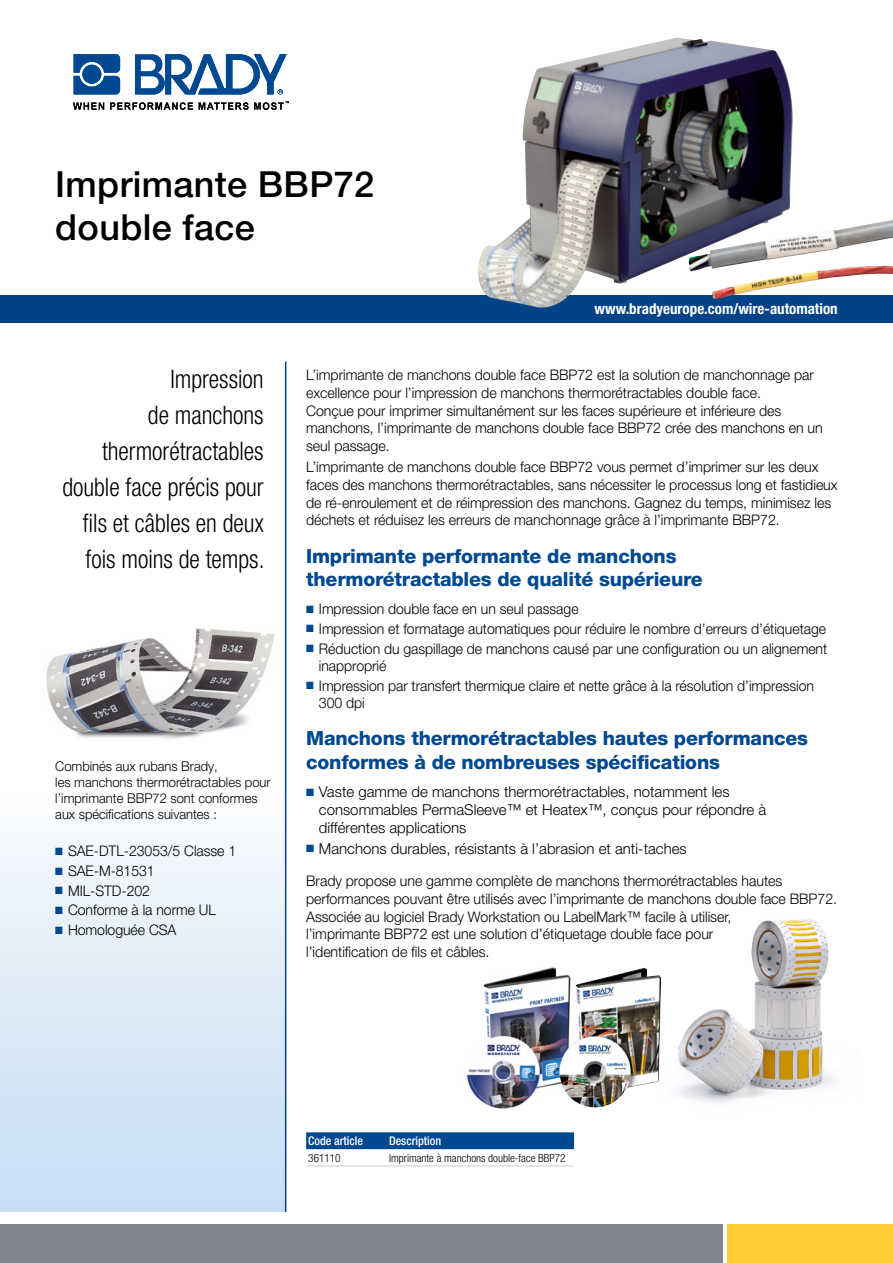
<style>
.page{position:relative;width:893px;height:1263px;background:#fff}
.page>*{position:absolute;margin:0;border:0;box-sizing:border-box;transform-origin:0 0}
.t1{font:500 36px/43.2px "Helvetica Neue LT Pro";letter-spacing:.01em;color:#000}
.t2{font:300 condensed 25.5px/36px "Helvetica Neue LT Pro";color:#000;text-align:right;scale:.95 1}
.t3{font:800 19.5px/23.4px "Helvetica Neue LT Pro";letter-spacing:-.01em;color:#004990}
.t4{font:300 15px/18px "Helvetica Neue LT Pro";color:#000}
.t5{font:700 condensed 15px "Helvetica Neue LT Pro";color:#fff}
.t6{font:300 14.7px/17.5px "Helvetica Neue LT Pro";letter-spacing:-.005em;color:#000}
.t7{font:300 14.7px/17.5px "Helvetica Neue LT Pro";letter-spacing:-.005em;color:#000;scale:.96 1}
.t8{font:300 13.5px/16.2px "Helvetica Neue LT Pro";color:#000;scale:.96 1}
.t9{font:500 condensed 12px "Helvetica Neue LT Pro";color:#fff}
.t10{font:300 condensed 11.25px "Helvetica Neue LT Pro";color:#000}
.s1{color:#004990}
</style>
<div class="page">
<div style="left:0;top:1225px;width:723px;height:38px;background:#81848a"></div>
<div style="left:727px;top:1225px;width:166px;height:38px;background:#ffca38"></div>
<svg style="left:74px;top:54px;width:46px;height:40px;background:#22619e"></svg>
<svg style="left:135px;top:54px;width:152px;height:40px"></svg>
<svg style="left:73px;top:103px;width:31px;height:7px"></svg>
<svg style="left:110px;top:102px;width:83px;height:8px"></svg>
<svg style="left:199px;top:101px;width:90px;height:9px"></svg>
<img style="left:677px;top:919px;width:156px;height:184px">
<div style="left:0;top:699px;width:285px;height:513px;background:linear-gradient(to bottom,#fff,#c4ddf3)"></div>
<hr style="left:285px;top:361px;width:1px;height:851px;background:#014386">
<div style="left:0;top:296px;width:893px;height:27px;background:#014386"></div>
<img style="left:43px;top:628px;width:236px;height:114px">
<img style="left:466px;top:967px;width:92px;height:142px">
<img style="left:558px;top:968px;width:103px;height:140px">
<svg style="left:306px;top:1132px;width:268px;height:18px;background:#105497"></svg>
<hr style="left:306px;top:1165px;width:81px;height:1px;background:#c4ced4">
<hr style="left:387px;top:1165px;width:187px;height:1px;background:#c4ced4">
<img style="left:477px;top:38px;width:316px;height:270px">
<img style="left:688px;top:220px;width:205px;height:79px">
<h1 class="t1" style="left:55px;top:162px;width:320px">Imprimante BBP72 double face</h1>
<p class="t5" style="left:595px;top:299px;width:245px">www.bradyeurope.com/wire-automation</p>
<h2 class="t2" style="left:62px;top:361px;width:214px">Impression<br>de manchons thermorétractables double face précis pour fils et câbles en deux fois moins de temps.</h2>
<p class="t8" style="left:55px;top:758px;width:226px">Combinés aux rubans Brady,<br>les manchons thermorétractables pour l’imprimante BBP72 sont conformes aux spécifications suivantes :</p>
<p class="t7" style="left:55px;top:842px;width:190px"><span class="s1">■</span> SAE-DTL-23053/5 Classe 1</p>
<p class="t7" style="left:55px;top:862px;width:105px"><span class="s1">■</span> SAE-M-81531</p>
<p class="t7" style="left:55px;top:881px;width:100px"><span class="s1">■</span> MIL-STD-202</p>
<p class="t7" style="left:55px;top:901px;width:169px"><span class="s1">■</span> Conforme à la norme UL</p>
<p class="t7" style="left:55px;top:921px;width:128px"><span class="s1">■</span> Homologuée CSA</p>
<p class="t6" style="left:306px;top:366px;width:518px">L’imprimante de manchons double face BBP72 est la solution de manchonnage par excellence pour l’impression de manchons thermorétractables double face.<br>Conçue pour imprimer simultanément sur les faces supérieure et inférieure des manchons, l’imprimante de manchons double face BBP72 crée des manchons en un seul passage.</p>
<p class="t6" style="left:306px;top:458px;width:533px">L’imprimante de manchons double face BBP72 vous permet d’imprimer sur les deux faces des manchons thermorétractables, sans nécessiter le processus long et fastidieux de ré-enroulement et de réimpression des manchons. Gagnez du temps, minimisez les déchets et réduisez les erreurs de manchonnage grâce à l’imprimante BBP72.</p>
<h3 class="t3" style="left:306px;top:544px;width:398px">Imprimante performante de manchons thermorétractables de qualité supérieure</h3>
<p class="t7" style="left:306px;top:600px;width:285px"><span class="s1">■</span> Impression double face en un seul passage</p>
<p class="t7" style="left:306px;top:620px;width:543px"><span class="s1">■</span> Impression et formatage automatiques pour réduire le nombre d’erreurs d’étiquetage</p>
<p class="t7" style="left:319px;top:639px;width:531px;text-indent:-13px"><span class="s1">■</span> Réduction du gaspillage de manchons causé par une configuration ou un alignement inapproprié</p>
<p class="t7" style="left:319px;top:676px;width:517px;text-indent:-13px"><span class="s1">■</span> Impression par transfert thermique claire et nette grâce à la résolution d’impression<br>300 dpi</p>
<h3 class="t3" style="left:306px;top:727px;width:503px">Manchons thermorétractables hautes performances conformes à de nombreuses spécifications</h3>
<p class="t4" style="left:319px;top:783px;width:449px;text-indent:-13px"><span class="s1">■</span> Vaste gamme de manchons thermorétractables, notamment les consommables PermaSleeve™ et Heatex™, conçus pour répondre à différentes applications</p>
<p class="t4" style="left:306px;top:839px;width:382px"><span class="s1">■</span> Manchons durables, résistants à l’abrasion et anti-taches</p>
<p class="t6" style="left:306px;top:872px;width:532px">Brady propose une gamme complète de manchons thermorétractables hautes performances pouvant être utilisés avec l’imprimante de manchons double face BBP72.<br>Associée au logiciel Brady Workstation ou LabelMark™ facile à utiliser,<br>l’imprimante BBP72 est une solution d’étiquetage double face pour<br>l’identification de fils et câbles.</p>
<p class="t9" style="left:308px;top:1134px;width:56px">Code article</p>
<p class="t9" style="left:389px;top:1134px;width:54px">Description</p>
<p class="t10" style="left:308px;top:1151px;width:34px">361110</p>
<p class="t10" style="left:389px;top:1151px;width:178px">Imprimante à manchons double-face BBP72</p>
</div>
